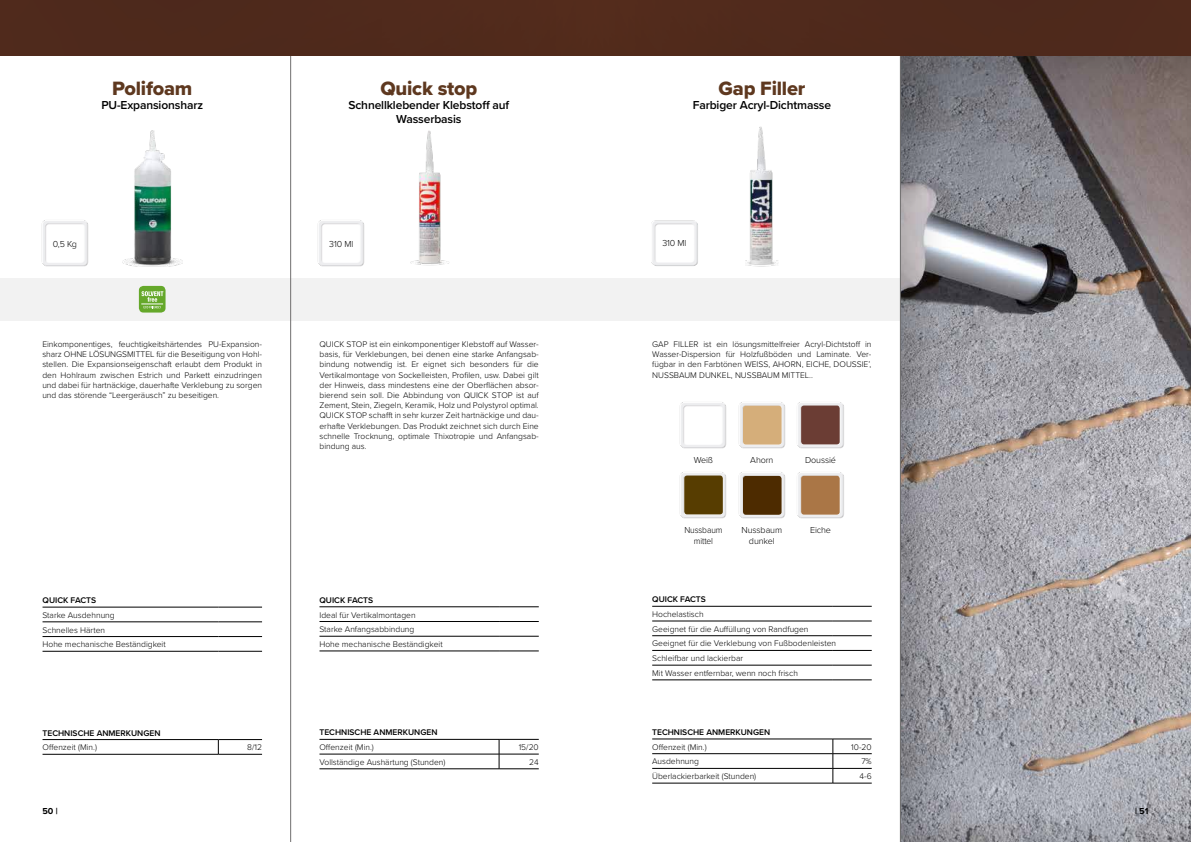
<style>
.page{position:relative;width:1191px;height:842px;background:#fff}
.page>*{position:absolute;margin:0;border:0;box-sizing:border-box;transform-origin:0 0}
.t1{font:20px "Proxima Nova Extrabld";letter-spacing:-.01em;color:#5e381f}
.t2{font:600 12px/14.4px "Proxima Nova";letter-spacing:-.01em;color:#000;text-align:center}
.t3{font:300 9px/10.8px "Proxima Nova";letter-spacing:-.01em;color:#000;text-align:center}
.t4{font:300 9px/10.8px "Proxima Nova";letter-spacing:-.01em;color:#000;text-align:center;scale:.94 1}
.t5{font:700 9px "Proxima Nova";color:#000}
.t6{font:300 8.5px/10.2px "Proxima Nova";color:#000;text-align:justify}
.t7{font:600 8.5px "Proxima Nova";color:#000}
</style>
<div class="page">
<div style="left:0;top:278px;width:1191px;height:42px;background:#f2f2f2"></div>
<div style="left:899px;top:52px;width:292px;height:790px;background:#000;opacity:.21"></div>
<hr style="left:290px;top:0;width:1px;height:842px;background:#706f6f">
<hr style="left:900px;top:0;width:1px;height:842px;background:#706f6f">
<svg style="left:832px;top:740px;width:1px;height:43px"></svg>
<hr style="left:652px;top:606px;width:181px;height:1px;background:#000">
<hr style="left:833px;top:606px;width:38px;height:1px;background:#000">
<hr style="left:652px;top:621px;width:181px;height:1px;background:#000">
<hr style="left:833px;top:621px;width:38px;height:1px;background:#000">
<hr style="left:652px;top:635px;width:181px;height:1px;background:#000">
<hr style="left:833px;top:635px;width:38px;height:1px;background:#000">
<hr style="left:652px;top:650px;width:181px;height:1px;background:#000">
<hr style="left:833px;top:650px;width:38px;height:1px;background:#000">
<hr style="left:652px;top:665px;width:181px;height:1px;background:#000">
<hr style="left:833px;top:665px;width:38px;height:1px;background:#000">
<hr style="left:652px;top:680px;width:181px;height:1px;background:#000">
<hr style="left:833px;top:680px;width:38px;height:1px;background:#000">
<hr style="left:652px;top:739px;width:181px;height:1px;background:#000">
<hr style="left:833px;top:739px;width:38px;height:1px;background:#000">
<hr style="left:652px;top:753px;width:181px;height:1px;background:#000">
<hr style="left:833px;top:753px;width:38px;height:1px;background:#000">
<hr style="left:652px;top:768px;width:181px;height:1px;background:#000">
<hr style="left:833px;top:768px;width:38px;height:1px;background:#000">
<hr style="left:652px;top:783px;width:181px;height:1px;background:#000">
<hr style="left:833px;top:783px;width:38px;height:1px;background:#000">
<img style="left:41px;top:220px;width:47px;height:47px">
<img style="left:317px;top:220px;width:47px;height:47px">
<svg style="left:218px;top:740px;width:1px;height:14px"></svg>
<hr style="left:43px;top:607px;width:175px;height:1px;background:#000">
<hr style="left:218px;top:607px;width:44px;height:1px;background:#000">
<hr style="left:43px;top:622px;width:175px;height:1px;background:#000">
<hr style="left:218px;top:622px;width:44px;height:1px;background:#000">
<hr style="left:43px;top:636px;width:175px;height:1px;background:#000">
<hr style="left:218px;top:636px;width:44px;height:1px;background:#000">
<hr style="left:43px;top:739px;width:175px;height:1px;background:#000">
<hr style="left:218px;top:739px;width:44px;height:1px;background:#000">
<hr style="left:43px;top:754px;width:175px;height:1px;background:#000">
<hr style="left:218px;top:754px;width:44px;height:1px;background:#000">
<hr style="left:43px;top:651px;width:175px;height:1px;background:#000">
<hr style="left:218px;top:651px;width:44px;height:1px;background:#000">
<hr style="left:319px;top:607px;width:180px;height:1px;background:#000">
<hr style="left:499px;top:607px;width:40px;height:1px;background:#000">
<hr style="left:319px;top:621px;width:180px;height:1px;background:#000">
<hr style="left:499px;top:621px;width:40px;height:1px;background:#000">
<hr style="left:319px;top:739px;width:180px;height:1px;background:#000">
<hr style="left:499px;top:739px;width:40px;height:1px;background:#000">
<hr style="left:319px;top:636px;width:180px;height:1px;background:#000">
<hr style="left:499px;top:636px;width:40px;height:1px;background:#000">
<hr style="left:319px;top:651px;width:180px;height:1px;background:#000">
<hr style="left:499px;top:651px;width:40px;height:1px;background:#000">
<hr style="left:319px;top:754px;width:180px;height:1px;background:#000">
<hr style="left:499px;top:754px;width:40px;height:1px;background:#000">
<svg style="left:499px;top:739px;width:1px;height:30px"></svg>
<hr style="left:319px;top:769px;width:180px;height:1px;background:#000">
<hr style="left:499px;top:769px;width:40px;height:1px;background:#000">
<img style="left:651px;top:220px;width:47px;height:46px">
<div style="left:0;top:0;width:595px;height:55px;background:#4f291c"></div>
<div style="left:595px;top:0;width:596px;height:55px;background:#4f291c"></div>
<div style="left:139px;top:286px;width:26px;height:27px;background:#65a82a;border-radius:5px"></div>
<svg style="left:141px;top:291px;width:22px;height:17px"></svg>
<img style="left:738px;top:402px;width:47px;height:47px">
<div style="left:743px;top:406px;width:38px;height:39px;background:#d5ae7a;border-radius:3px"></div>
<img style="left:738px;top:472px;width:47px;height:47px">
<div style="left:743px;top:476px;width:38px;height:39px;background:#4d2b00;border-radius:3px"></div>
<img style="left:797px;top:402px;width:47px;height:47px">
<div style="left:801px;top:406px;width:38px;height:38px;background:#6b3d34;border-radius:3px"></div>
<img style="left:797px;top:472px;width:47px;height:47px">
<div style="left:801px;top:476px;width:38px;height:39px;background:#aa7646;border-radius:3px"></div>
<img style="left:679px;top:402px;width:47px;height:47px">
<img style="left:679px;top:472px;width:47px;height:47px">
<div style="left:684px;top:476px;width:39px;height:38px;background:#573d01;border-radius:3px"></div>
<img style="left:122px;top:130px;width:60px;height:137px">
<img style="left:410px;top:130px;width:39px;height:136px">
<img style="left:745px;top:126px;width:33px;height:141px">
<h1 class="t1" style="left:112px;top:73px;width:82px">Polifoam</h1>
<h2 class="t2" style="left:101px;top:97px;width:103px">PU-Expansionsharz</h2>
<h1 class="t1" style="left:380px;top:73px;width:98px">Quick stop</h1>
<h2 class="t2" style="left:348px;top:97px;width:162px">Schnellklebender Klebstoff auf<br>Wasserbasis</h2>
<h1 class="t1" style="left:718px;top:73px;width:88px">Gap Filler</h1>
<h2 class="t2" style="left:692px;top:97px;width:140px">Farbiger Acryl-Dichtmasse</h2>
<p class="t3" style="left:53px;top:238px;width:26px">0,5 Kg</p>
<p class="t3" style="left:329px;top:238px;width:26px">310 Ml</p>
<p class="t3" style="left:662px;top:237px;width:26px">310 Ml</p>
<p class="t6" style="left:42px;top:338px;width:221px">Einkomponentiges, feuchtigkeitshärtendes PU-Expansion&shy;sharz OHNE LÖSUNGSMITTEL für die Beseitigung von Hohl&shy;stellen. Die Expansionseigenschaft erlaubt dem Produkt in den Hohlraum zwischen Estrich und Parkett einzudringen und dabei für hartnäckige, dauerhafte Verklebung zu sorgen und das störende “Leergeräusch” zu beseitigen.</p>
<p class="t6" style="left:652px;top:338px;width:221px">GAP FILLER ist ein lösungsmittelfreier Acryl-Dichtstoff in Wasser-Dispersion für Holzfußböden und Laminate. Ver&shy;fügbar in den Farbtönen WEISS, AHORN, EICHE, DOUSSIE’, NUSSBAUM DUNKEL, NUSSBAUM MITTEL..</p>
<p class="t6" style="left:319px;top:338px;width:221px">QUICK STOP ist ein einkomponentiger Klebstoff auf Wasser&shy;basis, für Verklebungen, bei denen eine starke Anfangsab&shy;bindung notwendig ist. Er eignet sich besonders für die Vertikalmontage von Sockelleisten, Profilen, usw. Dabei gilt der Hinweis, dass mindestens eine der Oberflächen absor&shy;bierend sein soll. Die Abbindung von QUICK STOP ist auf Zement, Stein, Ziegeln, Keramik, Holz und Polystyrol optimal.<br>QUICK STOP schafft in sehr kurzer Zeit hartnäckige und dau&shy;erhafte Verklebungen. Das Produkt zeichnet sich durch Eine schnelle Trocknung, optimale Thixotropie und Anfangsab&shy;bindung aus.</p>
<p class="t7" style="left:43px;top:594px;width:55px">QUICK FACTS</p>
<p class="t6" style="left:43px;top:607px;width:125px;line-height:14.7px;text-align:left">Starke Ausdehnung<br>Schnelles Härten<br>Hohe mechanische Beständigkeit</p>
<p class="t7" style="left:43px;top:726px;width:119px">TECHNISCHE ANMERKUNGEN</p>
<p class="t6" style="left:43px;top:742px;width:56px">Offenzeit (Min.)</p>
<p class="t6" style="left:247px;top:742px;width:16px">8/12</p>
<p class="t5" style="left:42px;top:804px;width:17px">50 |</p>
<p class="t7" style="left:319px;top:594px;width:55px">QUICK FACTS</p>
<p class="t6" style="left:319px;top:607px;width:125px;line-height:14.7px;text-align:left">Ideal für Vertikalmontagen<br>Starke Anfangsabbindung<br>Hohe mechanische Beständigkeit</p>
<p class="t7" style="left:319px;top:726px;width:119px">TECHNISCHE ANMERKUNGEN</p>
<p class="t6" style="left:319px;top:742px;width:56px">Offenzeit (Min.)</p>
<p class="t6" style="left:519px;top:742px;width:22px">15/20</p>
<p class="t6" style="left:319px;top:756px;width:127px">Vollständige Aushärtung (Stunden)</p>
<p class="t6" style="left:529px;top:756px;width:11px">24</p>
<p class="t3" style="left:694px;top:454px;width:21px">Weiß</p>
<p class="t3" style="left:750px;top:454px;width:25px">Ahorn</p>
<p class="t3" style="left:805px;top:454px;width:32px">Doussié</p>
<p class="t4" style="left:684px;top:524px;width:42px">Nussbaum mittel</p>
<p class="t3" style="left:741px;top:524px;width:42px">Nussbaum dunkel</p>
<p class="t3" style="left:810px;top:524px;width:23px">Eiche</p>
<p class="t7" style="left:652px;top:593px;width:55px">QUICK FACTS</p>
<p class="t6" style="left:652px;top:606px;width:185px;line-height:14.7px;text-align:left">Hochelastisch<br>Geeignet für die Auffüllung von Randfugen Geeignet für die Verklebung von Fußbodenleisten Schleifbar und lackierbar<br>Mit Wasser entfernbar, wenn noch frisch</p>
<p class="t7" style="left:652px;top:726px;width:119px">TECHNISCHE ANMERKUNGEN</p>
<p class="t6" style="left:652px;top:741px;width:56px">Offenzeit (Min.)</p>
<p class="t6" style="left:851px;top:741px;width:22px">10-20</p>
<p class="t6" style="left:652px;top:756px;width:48px">Ausdehnung</p>
<p class="t6" style="left:861px;top:756px;width:12px">7%</p>
<p class="t6" style="left:652px;top:771px;width:105px">Überlackierbarkeit (Stunden)</p>
<p class="t6" style="left:859px;top:771px;width:14px">4-6</p>
<p class="t5" style="left:1135px;top:804px;width:15px">| 51</p>
</div>
